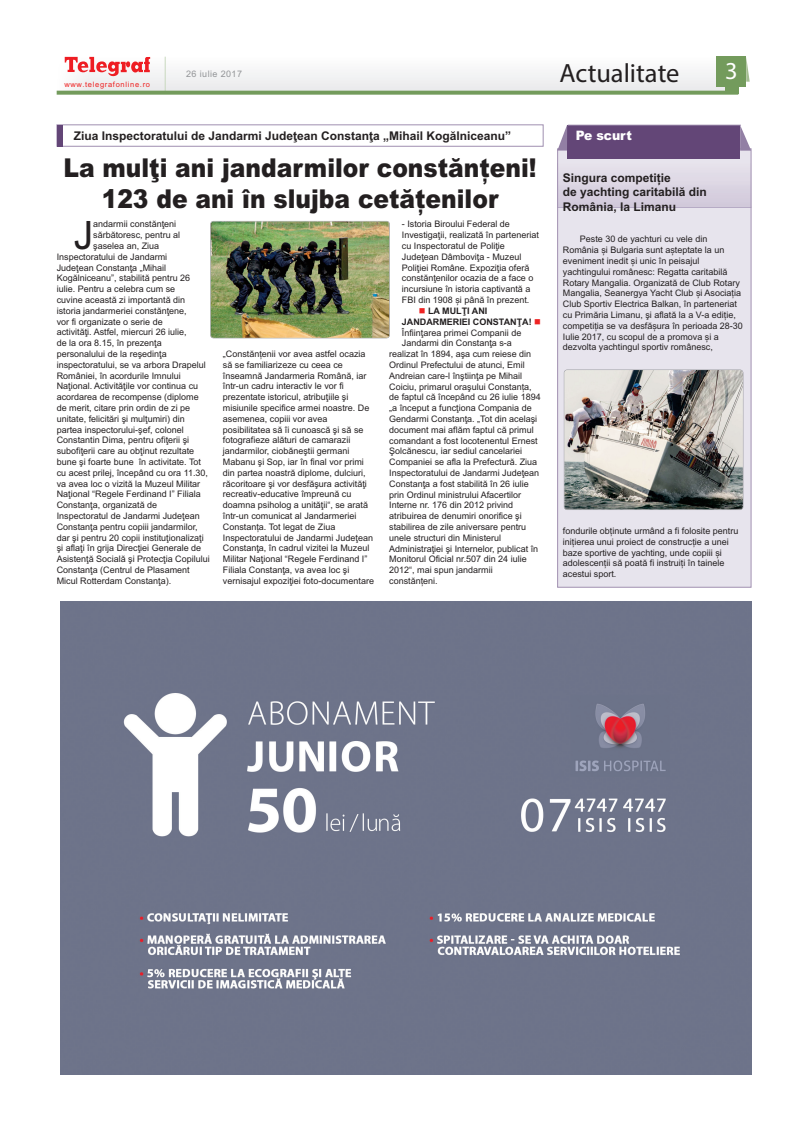
<style>
.page{position:relative;width:808px;height:1134px;background:#fff}
.page>*{position:absolute;margin:0;border:0;box-sizing:border-box;transform-origin:0 0}
.t1{font:39.1px "Arial";color:#231f20}
.t2{font:26.5px "Myriad Pro";color:#231f20}
.t3{font:900 26px/31.2px "Arial";color:#231f20;text-align:center;scale:.9 1}
.t4{font:24.4px "Myriad Pro";color:#fff}
.t5{font:900 13px "Arial";letter-spacing:-.005em;color:#fff;scale:.95 1}
.t6{font:700 12px/14.4px "Arial";color:#231f20}
.t7{font:9px/10.8px "Arial";color:#231f20}
.t8{font:700 9px "Arial";color:#231f20}
.t9{font:9px "Arial";letter-spacing:.045em;color:#939598}
.t10{font:7.5px "Arial";letter-spacing:.09em;color:#ee2323}
.s1{color:#ee2323}
</style>
<div class="page">
<div style="left:57px;top:57px;width:671px;height:36px;background:#f2f3f4"></div>
<img style="left:57px;top:57px;width:31px;height:34px">
<hr style="left:165px;top:57px;width:1px;height:37px;background:#c8d8be">
<svg style="left:65px;top:57px;width:85px;height:20px"></svg>
<svg style="left:57px;top:91px;width:681px;height:4px;background:#7ea369"></svg>
<div style="left:716px;top:57px;width:30px;height:30px;background:#739b5c"></div>
<div style="left:725px;top:87px;width:13px;height:7px;background:#739b5c"></div>
<svg style="left:746px;top:58px;width:4px;height:24px"></svg>
<div style="left:559px;top:151px;width:190px;height:434px;background:#e7e4ed"></div>
<img style="left:559px;top:163px;width:190px;height:44px">
<hr style="left:558px;top:207px;width:193px;height:1px;background:#b6abc5">
<div style="left:557px;top:149px;width:194px;height:438px;border:1px solid #a08fb0"></div>
<div style="left:567px;top:125px;width:173px;height:33px;background:#634677"></div>
<svg style="left:557px;top:125px;width:10px;height:26px"></svg>
<svg style="left:740px;top:126px;width:11px;height:25px"></svg>
<hr style="left:568px;top:125px;width:173px;height:1px;background:#927fa4">
<img style="left:60px;top:601px;width:691px;height:474px">
<div style="left:57px;top:125px;width:5px;height:21px;background:#634677"></div>
<img style="left:211px;top:221px;width:178px;height:117px;border-radius:3px">
<div style="left:210px;top:221px;width:180px;height:117px;border:1px solid #939598;border-radius:3px"></div>
<img style="left:564px;top:370px;width:179px;height:139px;border-radius:3px">
<div style="left:564px;top:369px;width:179px;height:141px;border:1px solid #939598;border-radius:3px"></div>
<p class="t10" style="left:64px;top:81px;width:87px">www.telegrafonline.ro</p>
<p class="t9" style="left:186px;top:70px;width:57px">26 iulie 2017</p>
<h2 class="t2" style="left:559px;top:57px;width:121px">Actualitate</h2>
<h3 class="t4" style="left:725px;top:56px;width:14px">3</h3>
<h3 class="t6" style="left:74px;top:130px;width:439px">Ziua Inspectoratului de Jandarmi Judeţean Constanţa „Mihail Kogălniceanu”</h3>
<h3 class="t3" style="left:63px;top:152px;width:527px">La mulţi ani jandarmilor constănțeni!<br>123 de ani în slujba cetățenilor</h3>
<h1 class="t1" style="left:74px;top:221px;width:21px">J</h1>
<p class="t7" style="left:93px;top:220px;width:85px">andarmii constănţeni</p>
<p class="t7" style="left:93px;top:231px;width:89px">sărbătoresc, pentru al</p>
<p class="t7" style="left:93px;top:241px;width:68px">şaselea an, Ziua</p>
<p class="t7" style="left:57px;top:252px;width:112px">Inspectoratului de Jandarmi</p>
<p class="t7" style="left:57px;top:263px;width:111px">Judeţean Constanţa „Mihail</p>
<p class="t7" style="left:57px;top:274px;width:135px">Kogălniceanu”, stabilită pentru 26</p>
<p class="t7" style="left:57px;top:285px;width:120px">iulie. Pentru a celebra cum se</p>
<p class="t7" style="left:57px;top:295px;width:130px">cuvine această zi importantă din</p>
<p class="t7" style="left:57px;top:306px;width:132px">istoria jandarmeriei constănţene,</p>
<p class="t7" style="left:57px;top:317px;width:108px">vor fi organizate o serie de</p>
<p class="t7" style="left:57px;top:328px;width:132px">activităţi. Astfel, miercuri 26 iulie,</p>
<p class="t7" style="left:57px;top:339px;width:107px">de la ora 8.15, în prezenţa</p>
<p class="t7" style="left:57px;top:349px;width:112px">personalului de la reşedinţa</p>
<p class="t7" style="left:57px;top:360px;width:151px">inspectoratului, se va arbora Drapelul</p>
<p class="t7" style="left:57px;top:371px;width:126px">României, în acordurile Imnului</p>
<p class="t7" style="left:57px;top:382px;width:143px">Naţional. Activităţile vor continua cu</p>
<p class="t7" style="left:57px;top:393px;width:144px">acordarea de recompense (diplome</p>
<p class="t7" style="left:57px;top:403px;width:135px">de merit, citare prin ordin de zi pe</p>
<p class="t7" style="left:57px;top:414px;width:130px">unitate, felicitări şi mulţumiri) din</p>
<p class="t7" style="left:57px;top:425px;width:129px">partea inspectorului-şef, colonel</p>
<p class="t7" style="left:57px;top:436px;width:134px">Constantin Dima, pentru ofiţerii şi</p>
<p class="t7" style="left:57px;top:447px;width:139px">subofiţerii care au obţinut rezultate</p>
<p class="t7" style="left:57px;top:457px;width:146px">bune şi foarte bune în activitate. Tot</p>
<p class="t7" style="left:57px;top:468px;width:153px">cu acest prilej, începând cu ora 11.30,</p>
<p class="t7" style="left:57px;top:479px;width:145px">va avea loc o vizită la Muzeul Militar</p>
<p class="t7" style="left:57px;top:490px;width:146px">Naţional “Regele Ferdinand I” Filiala</p>
<p class="t7" style="left:57px;top:501px;width:102px">Constanţa, organizată de</p>
<p class="t7" style="left:57px;top:511px;width:145px">Inspectoratul de Jandarmi Judeţean</p>
<p class="t7" style="left:57px;top:522px;width:143px">Constanţa pentru copiii jandarmilor,</p>
<p class="t7" style="left:57px;top:533px;width:149px">dar şi pentru 20 copii instituţionalizaţi</p>
<p class="t7" style="left:57px;top:544px;width:146px">şi aflaţi în grija Direcţiei Generale de</p>
<p class="t7" style="left:57px;top:555px;width:155px">Asistenţă Socială şi Protecţia Copilului</p>
<p class="t7" style="left:57px;top:565px;width:135px">Constanţa (Centrul de Plasament</p>
<p class="t7" style="left:57px;top:576px;width:116px">Micul Rotterdam Constanţa).</p>
<p class="t7" style="left:223px;top:349px;width:153px">„Constănțenii vor avea astfel ocazia să se familiarizeze cu ceea ce înseamnă Jandarmeria Română, iar într-un cadru interactiv le vor fi prezentate istoricul, atribuţiile şi misiunile specifice armei noastre. De asemenea, copiii vor avea posibilitatea să îi cunoască şi să se fotografieze alături de camarazii jandarmilor, ciobăneştii germani Mabanu şi Sop, iar în final vor primi din partea noastră diplome, dulciuri, răcoritoare şi vor desfăşura activităţi recreativ-educative împreună cu doamna psiholog a unităţii“, se arată într-un comunicat al Jandarmeriei Constanța. Tot legat de Ziua Inspectoratului de Jandarmi Judeţean Constanţa, în cadrul vizitei la Muzeul Militar Naţional “Regele Ferdinand I” Filiala Constanţa, va avea loc şi vernisajul expoziţiei foto-documentare</p>
<p class="t7" style="left:402px;top:220px;width:139px">- Istoria Biroului Federal de<br>Investigaţii, realizată în parteneriat cu Inspectoratul de Poliţie<br>Judeţean Dâmboviţa - Muzeul<br>Poliţiei Române. Expoziţia oferă constănţenilor ocazia de a face o incursiune în istoria captivantă a<br>FBI din 1908 și până în prezent.</p>
<p class="t8" style="left:419px;top:308px;width:70px"><span class="s1">■</span> LA MULŢI ANI</p>
<p class="t8" style="left:402px;top:319px;width:141px">JANDARMERIEI CONSTANŢA! <span class="s1">■</span></p>
<p class="t7" style="left:402px;top:328px;width:121px">Înfiinţarea primei Companii de</p>
<p class="t7" style="left:402px;top:339px;width:112px">Jandarmi din Constanţa s-a</p>
<p class="t7" style="left:389px;top:349px;width:144px">realizat în 1894, aşa cum reiese din</p>
<p class="t7" style="left:389px;top:360px;width:137px">Ordinul Prefectului de atunci, Emil</p>
<p class="t7" style="left:389px;top:371px;width:135px">Andreian care-l înştiinţa pe Mihail</p>
<p class="t7" style="left:389px;top:382px;width:144px">Coiciu, primarul oraşului Constanța,</p>
<p class="t7" style="left:389px;top:393px;width:153px">de faptul că începând cu 26 iulie 1894</p>
<p class="t7" style="left:389px;top:403px;width:144px">„a început a funcţiona Compania de</p>
<p class="t7" style="left:389px;top:414px;width:150px">Gendarmi Constanţa. „Tot din acelaşi</p>
<p class="t7" style="left:389px;top:425px;width:146px">document mai aflăm faptul că primul</p>
<p class="t7" style="left:389px;top:436px;width:150px">comandant a fost locotenentul Ernest</p>
<p class="t7" style="left:389px;top:447px;width:135px">Şolcănescu, iar sediul cancelariei</p>
<p class="t7" style="left:389px;top:457px;width:150px">Companiei se afla la Prefectură. Ziua</p>
<p class="t7" style="left:389px;top:468px;width:152px">Inspectoratului de Jandarmi Judeţean</p>
<p class="t7" style="left:389px;top:479px;width:141px">Constanţa a fost stabilită în 26 iulie</p>
<p class="t7" style="left:389px;top:490px;width:134px">prin Ordinul ministrului Afacertilor</p>
<p class="t7" style="left:389px;top:501px;width:126px">Interne nr. 176 din 2012 privind</p>
<p class="t7" style="left:389px;top:511px;width:134px">atribuirea de denumiri onorifice şi</p>
<p class="t7" style="left:389px;top:522px;width:139px">stabilirea de zile aniversare pentru</p>
<p class="t7" style="left:389px;top:533px;width:114px">unele structuri din Ministerul</p>
<p class="t7" style="left:389px;top:544px;width:151px">Administraţiei şi Internelor, publicat în</p>
<p class="t7" style="left:389px;top:555px;width:139px">Monitorul Oficial nr.507 din 24 iulie</p>
<p class="t7" style="left:389px;top:565px;width:105px">2012“, mai spun jandarmii</p>
<p class="t7" style="left:389px;top:576px;width:50px">constănțeni.</p>
<h3 class="t5" style="left:576px;top:128px;width:61px">Pe scurt</h3>
<h3 class="t6" style="left:563px;top:172px;width:146px">Singura competiție<br>de yachting caritabilă din<br>România, la Limanu</h3>
<p class="t7" style="left:563px;top:235px;width:182px;text-indent:17px">Peste 30 de yachturi cu vele din România și Bulgaria sunt așteptate la un eveniment inedit și unic în peisajul yachtingului românesc: Regatta caritabilă Rotary Mangalia. Organizată de Club Rotary Mangalia, Seanergya Yacht Club și Asociația Club Sportiv Electrica Balkan, în parteneriat cu Primăria Limanu, şi aflată la a V-a ediție, competiția se va desfășura în perioada 28-30<br>Iulie 2017, cu scopul de a promova și a dezvolta yachtingul sportiv românesc,</p>
<p class="t7" style="left:563px;top:526px;width:177px">fondurile obținute urmând a fi folosite pentru inițierea unui proiect de construcție a unei baze sportive de yachting, unde copiii și adolescenții să poată fi instruiți în tainele acestui sport.</p>
</div>
